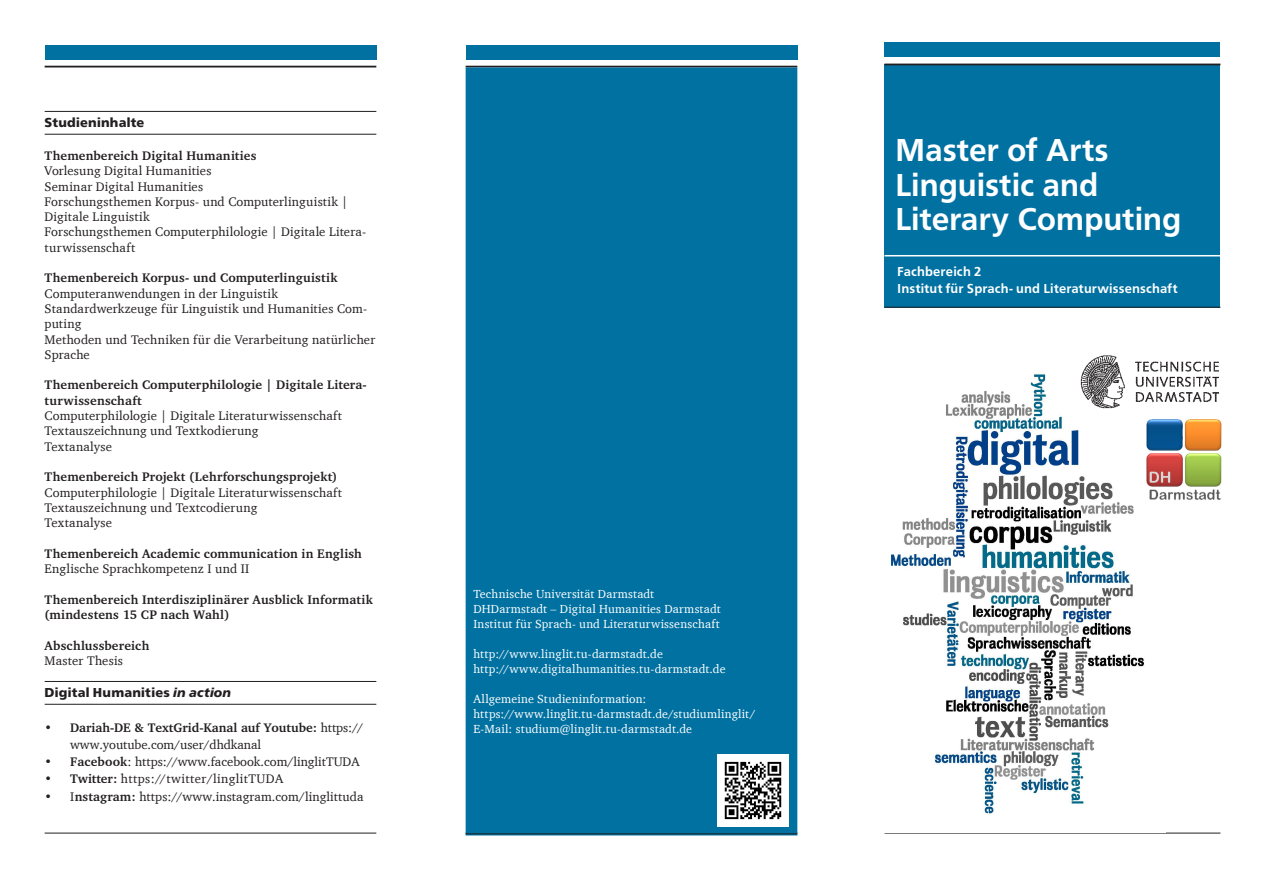
<style>
.page{position:relative;width:1263px;height:893px;background:#fff}
.page>*{position:absolute;margin:0;border:0;box-sizing:border-box;transform-origin:0 0}
.Headline_22p_23p{font:500 33px/34.5px "Front Page Pro";color:#fff}
.Subheadline_9p_11p{font:500 13.5px "Front Page Pro";letter-spacing:.015em;color:#fff}
.Subline_9p_11p{font:800 13.5px "Front Page Pro";letter-spacing:.015em;color:#231f20}
.Copy_8_5p_10p{font:12.75px/15.3px "Charter";letter-spacing:.015em;color:#231f20}
.Copy_8_5p_10p-2{font:700 12.75px/15.3px "Charter";letter-spacing:.015em;color:#231f20}
.Copy_8_5p_10p-3{font:12.75px/17.2px "Charter";letter-spacing:-.005em;color:#231f20}
.Infotext_7_5p_9p{font:12px "Charter";letter-spacing:.02em;color:#fff}
.s1{font-style:italic}
.s2{font-weight:700}
</style>
<div class="page">
<div style="left:884px;top:65px;width:336px;height:243px;background:#0071a1"></div>
<hr style="left:884px;top:833px;width:336px;height:1px;background:#231f20">
<div style="left:884px;top:43px;width:336px;height:14px;background:#0071a1"></div>
<hr style="left:884px;top:64px;width:336px;height:1px;background:#231f20">
<div style="left:466px;top:45px;width:331px;height:15px;background:#0071a1"></div>
<hr style="left:466px;top:66px;width:331px;height:1px;background:#231f20">
<hr style="left:884px;top:255px;width:336px;height:1px;background:#fff">
<hr style="left:884px;top:307px;width:336px;height:1px;background:#231f20">
<div style="left:45px;top:45px;width:331px;height:15px;background:#0071a1"></div>
<hr style="left:45px;top:66px;width:331px;height:1px;background:#231f20">
<hr style="left:45px;top:833px;width:331px;height:1px;background:#231f20">
<hr style="left:45px;top:111px;width:331px;height:1px;background:#231f20">
<hr style="left:45px;top:134px;width:331px;height:1px;background:#231f20">
<hr style="left:45px;top:681px;width:331px;height:1px;background:#231f20">
<hr style="left:45px;top:704px;width:331px;height:1px;background:#231f20">
<div style="left:466px;top:67px;width:331px;height:768px;background:#0071a1;border:2px solid #0071a1"></div>
<hr style="left:466px;top:833px;width:331px;height:1px;background:#231f20">
<img style="left:717px;top:754px;width:72px;height:72px">
<img style="left:891px;top:374px;width:253px;height:440px">
<div style="left:1066px;top:347px;width:185px;height:72px;background:#fff"></div>
<img style="left:1080px;top:355px;width:139px;height:54px">
<img style="left:1140px;top:419px;width:82px;height:92px">
<p class="Subline_9p_11p" style="left:45px;top:113px;width:101px">Studieninhalte</p>
<p class="Copy_8_5p_10p-2" style="left:45px;top:148px;width:213px">Themenbereich Digital Humanities</p>
<p class="Copy_8_5p_10p" style="left:45px;top:163px;width:168px">Vorlesung Digital Humanities</p>
<p class="Copy_8_5p_10p" style="left:45px;top:178px;width:160px">Seminar Digital Humanities</p>
<p class="Copy_8_5p_10p" style="left:45px;top:194px;width:305px">Forschungsthemen Korpus- und Computerlinguistik |<br>Digitale Linguistik</p>
<p class="Copy_8_5p_10p" style="left:45px;top:224px;width:323px">Forschungsthemen Computerphilologie | Digitale Litera&shy;turwissenschaft</p>
<p class="Copy_8_5p_10p-2" style="left:45px;top:270px;width:294px">Themenbereich Korpus- und Computerlinguistik</p>
<p class="Copy_8_5p_10p" style="left:45px;top:285px;width:235px">Computeranwendungen in der Linguistik</p>
<p class="Copy_8_5p_10p" style="left:45px;top:301px;width:324px">Standardwerkzeuge für Linguistik und Humanities Com&shy;puting</p>
<p class="Copy_8_5p_10p" style="left:45px;top:331px;width:332px">Methoden und Techniken für die Verarbeitung natürlicher<br>Sprache</p>
<p class="Copy_8_5p_10p-2" style="left:45px;top:377px;width:324px">Themenbereich Computerphilologie | Digitale Litera&shy;turwissenschaft</p>
<p class="Copy_8_5p_10p" style="left:45px;top:408px;width:299px">Computerphilologie | Digitale Literaturwissenschaft</p>
<p class="Copy_8_5p_10p" style="left:45px;top:423px;width:215px">Textauszeichnung und Textkodierung</p>
<p class="Copy_8_5p_10p" style="left:45px;top:438px;width:69px">Textanalyse</p>
<p class="Copy_8_5p_10p-2" style="left:45px;top:469px;width:294px">Themenbereich Projekt (Lehrforschungsprojekt)</p>
<p class="Copy_8_5p_10p" style="left:45px;top:484px;width:299px">Computerphilologie | Digitale Literaturwissenschaft</p>
<p class="Copy_8_5p_10p" style="left:45px;top:500px;width:214px">Textauszeichnung und Textcodierung</p>
<p class="Copy_8_5p_10p" style="left:45px;top:515px;width:69px">Textanalyse</p>
<p class="Copy_8_5p_10p-2" style="left:45px;top:545px;width:319px">Themenbereich Academic communication in English</p>
<p class="Copy_8_5p_10p" style="left:45px;top:561px;width:206px">Englische Sprachkompetenz I und II</p>
<p class="Copy_8_5p_10p-2" style="left:45px;top:591px;width:330px">Themenbereich Interdisziplinärer Ausblick Informatik (mindestens 15 CP nach Wahl)</p>
<p class="Copy_8_5p_10p-2" style="left:45px;top:637px;width:106px">Abschlussbereich</p>
<p class="Copy_8_5p_10p" style="left:45px;top:653px;width:80px">Master Thesis</p>
<p class="Subline_9p_11p" style="left:45px;top:683px;width:188px">Digital Humanities <span class="s1">in action</span></p>
<p class="Copy_8_5p_10p-3" style="left:70px;top:719px;width:294px;text-indent:-26px"><span class="s2">• Dariah-DE &amp; TextGrid-Kanal auf Youtube:</span> https:// www.youtube.com/user/dhdkanal</p>
<p class="Copy_8_5p_10p" style="left:45px;top:754px;width:316px"><span class="s2">• Facebook</span>: https://www.facebook.com/linglitTUDA</p>
<p class="Copy_8_5p_10p" style="left:45px;top:771px;width:240px"><span class="s2">• Twitter:</span> https://twitter/linglitTUDA</p>
<p class="Copy_8_5p_10p" style="left:45px;top:788px;width:320px"><span class="s2">•</span> I<span class="s2">nstagram:</span> https://www.instagram.com/linglittuda</p>
<p class="Infotext_7_5p_9p" style="left:473px;top:586px;width:182px">Technische Universität Darmstadt</p>
<p class="Infotext_7_5p_9p" style="left:473px;top:601px;width:249px">DHDarmstadt – Digital Humanities Darmstadt</p>
<p class="Infotext_7_5p_9p" style="left:473px;top:616px;width:248px">Institut für Sprach- und Literaturwissenschaft</p>
<p class="Infotext_7_5p_9p" style="left:473px;top:646px;width:191px">http://www.linglit.tu-darmstadt.de</p>
<p class="Infotext_7_5p_9p" style="left:473px;top:661px;width:254px">http://www.digitalhumanities.tu-darmstadt.de</p>
<p class="Infotext_7_5p_9p" style="left:473px;top:691px;width:174px">Allgemeine Studieninformation:</p>
<p class="Infotext_7_5p_9p" style="left:473px;top:706px;width:284px">https://www.linglit.tu-darmstadt.de/studiumlinglit/</p>
<p class="Infotext_7_5p_9p" style="left:473px;top:721px;width:220px">E-Mail: studium@linglit.tu-darmstadt.de</p>
<p class="Headline_22p_23p" style="left:895px;top:130px;width:288px">Master of Arts<br>Linguistic and<br>Literary Computing</p>
<p class="Subheadline_9p_11p" style="left:897px;top:262px;width:86px">Fachbereich 2</p>
<p class="Subheadline_9p_11p" style="left:897px;top:278px;width:282px">Institut für Sprach- und Literaturwissenschaft</p>
</div>
